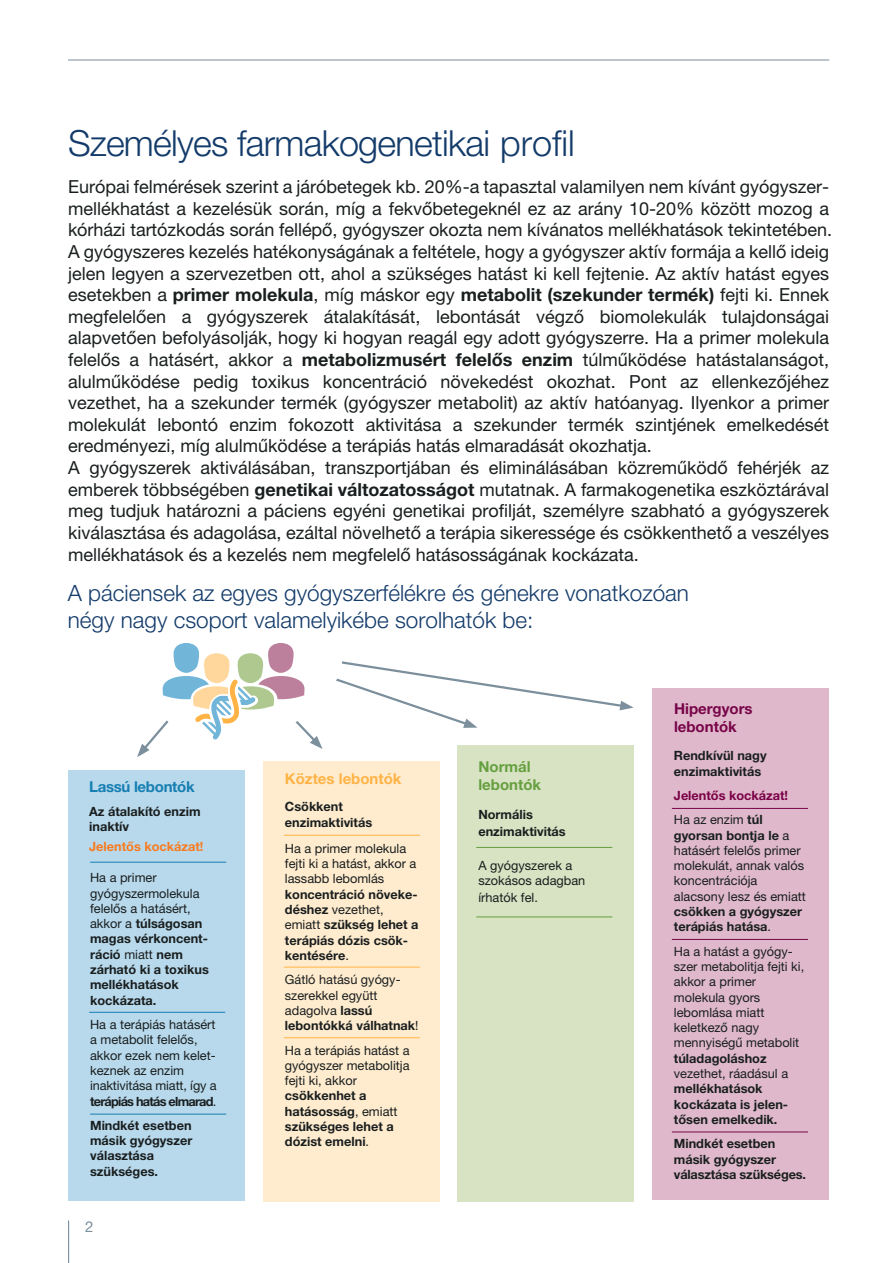
<style>
.page{position:relative;width:893px;height:1263px;background:#fff}
.page>*{position:absolute;margin:0;border:0;box-sizing:border-box;transform-origin:0 0}
.t1{font:300 36px "Helvetica Neue LT Pro";letter-spacing:-.02em;color:#133b6a}
.t2{font:300 22.5px/27px "Helvetica Neue LT Pro";color:#133b6a}
.t3{font:18px/21.6px "Helvetica Neue LT Pro";color:#191e1e}
.t4{font:700 15px/18px "Helvetica Neue LT Pro";color:#780449}
.t5{font:700 15px "Helvetica Neue LT Pro";color:#ffb345}
.t6{font:700 15px/18px "Helvetica Neue LT Pro";color:#669f3f}
.t7{font:700 15px "Helvetica Neue LT Pro";letter-spacing:-.02em;color:#167eb2}
.t8{font:15px "Helvetica Neue LT Pro";color:#7c8f9c}
.t9{font:700 12.75px/15.3px "Helvetica Neue LT Pro";color:#191e1e}
.t10{font:12.75px/15.3px "Helvetica Neue LT Pro";color:#191e1e}
.t11{font:700 12.75px/24.3px "Helvetica Neue LT Pro";color:#7a0046}
.t12{font:700 12.75px "Helvetica Neue LT Pro";color:#f87b1f}
.s1{font-weight:700}
.s2{font-weight:400}
.s3{font-weight:400;color:#191e1e}
.s4{color:#191e1e}
</style>
<div class="page">
<hr style="left:68px;top:60px;width:761px;height:1px;background:#7c8f9c">
<hr style="left:68px;top:1220px;width:1px;height:43px;background:#7c8f9c">
<div style="left:68px;top:770px;width:176px;height:431px;background:#b8d9ec"></div>
<hr style="left:89px;top:1012px;width:136px;height:1px;background:#167eb2">
<hr style="left:90px;top:1114px;width:136px;height:1px;background:#167eb2">
<hr style="left:90px;top:862px;width:136px;height:1px;background:#167eb2">
<div style="left:264px;top:761px;width:176px;height:440px;background:#ffeccf"></div>
<hr style="left:284px;top:835px;width:136px;height:1px;background:#ffb345">
<hr style="left:284px;top:1037px;width:136px;height:1px;background:#ffb345">
<hr style="left:284px;top:967px;width:136px;height:1px;background:#ffb345">
<div style="left:457px;top:745px;width:177px;height:456px;background:#d7e3c3"></div>
<hr style="left:476px;top:847px;width:136px;height:1px;background:#669f3f">
<hr style="left:476px;top:916px;width:136px;height:1px;background:#669f3f">
<div style="left:653px;top:688px;width:176px;height:512px;background:#dfb9cb"></div>
<hr style="left:672px;top:808px;width:136px;height:1px;background:#780449">
<hr style="left:672px;top:939px;width:136px;height:1px;background:#780449">
<hr style="left:672px;top:1131px;width:136px;height:1px;background:#780449">
<svg style="left:137px;top:643px;width:497px;height:144px"></svg>
<h1 class="t1" style="left:68px;top:121px;width:508px">Személyes farmakogenetikai profil</h1>
<p class="t3" style="left:68px;top:176px;width:765px">Európai felmérések szerint a járóbetegek kb. 20%-a tapasztal valamilyen nem kívánt gyógyszer&shy;mellékhatást a kezelésük során, míg a fekvőbetegeknél ez az arány 10-20% között mozog a kórházi tartózkodás során fellépő, gyógyszer okozta nem kívánatos mellékhatások tekintetében.<br>A gyógyszeres kezelés hatékonyságának a feltétele, hogy a gyógyszer aktív formája a kellő ideig jelen legyen a szervezetben ott, ahol a szükséges hatást ki kell fejtenie. Az aktív hatást egyes esetekben a <span class="s1">primer molekula</span>, míg máskor egy <span class="s1">metabolit (szekunder termék)</span> fejti ki. Ennek megfelelően a gyógyszerek átalakítását, lebontását végző biomolekulák tulajdonságai alapvetően befolyásolják, hogy ki hogyan reagál egy adott gyógyszerre. Ha a primer molekula felelős a hatásért, akkor a <span class="s1">metabolizmusért felelős enzim</span> túlműködése hatástalanságot, alulműködése pedig toxikus koncentráció növekedést okozhat. Pont az ellenkezőjéhez vezethet, ha a szekunder termék (gyógyszer metabolit) az aktív hatóanyag. Ilyenkor a primer molekulát lebontó enzim fokozott aktivitása a szekunder termék szintjének emelkedését eredményezi, míg alulműködése a terápiás hatás elmaradását okozhatja.<br>A gyógyszerek aktiválásában, transzportjában és eliminálásában közreműködő fehérjék az emberek többségében <span class="s1">genetikai változatosságot</span> mutatnak. A farmakogenetika eszköztárával meg tudjuk határozni a páciens egyéni genetikai profilját, személyre szabható a gyógyszerek kiválasztása és adagolása, ezáltal növelhető a terápia sikeressége és csökkenthető a veszélyes mellékhatások és a kezelés nem megfelelő hatásosságának kockázata.</p>
<p class="t2" style="left:68px;top:579px;width:623px">A páciensek az egyes gyógyszerfélékre és génekre vonatkozóan négy nagy csoport valamelyikébe sorolhatók be:</p>
<p class="t7" style="left:89px;top:777px;width:107px">Lassú lebontók</p>
<p class="t9" style="left:89px;top:803px;width:113px">Az átalakító enzim inaktív</p>
<p class="t12" style="left:89px;top:838px;width:116px">Jelentős kockázat!</p>
<p class="t9" style="left:90px;top:870px;width:120px"><span class="s2">Ha a primer gyógyszermolekula felelős a hatásért, akkor a</span> túlságosan magas vérkoncent&shy;ráció <span class="s2">miatt</span> nem zárható ki a toxikus mellékhatások kockázata.</p>
<p class="t10" style="left:90px;top:1017px;width:128px">Ha a terápiás hatásért a metabolit felelős, akkor ezek nem kelet&shy;keznek az enzim inaktivitása miatt, így a <span class="s1">terápiás hatás elmarad</span>.</p>
<p class="t9" style="left:90px;top:1117px;width:104px">Mindkét esetben másik gyógyszer választása szükséges.</p>
<p class="t8" style="left:85px;top:1218px;width:10px">2</p>
<p class="t5" style="left:285px;top:770px;width:118px">Köztes lebontók</p>
<p class="t9" style="left:285px;top:798px;width:89px;line-height:16.2px">Csökkent enzimaktivitás</p>
<p class="t10" style="left:285px;top:840px;width:133px">Ha a primer molekula fejti ki a hatást, akkor a lassabb lebomlás</p>
<p class="t9" style="left:285px;top:886px;width:135px">koncentráció növeke&shy;déshez <span class="s2">vezethet, emiatt</span> szükség lehet a terápiás dózis csök&shy;kentésére<span class="s2">.</span></p>
<p class="t10" style="left:285px;top:972px;width:135px">Gátló hatású gyógy&shy;szerekkel együtt adagolva <span class="s1">lassú lebontókká válhatnak</span>!</p>
<p class="t10" style="left:285px;top:1042px;width:126px;text-align:justify">Ha a terápiás hatást a gyógyszer metabolitja fejti ki, akkor</p>
<p class="t9" style="left:285px;top:1088px;width:114px">csökkenhet a hatásosság<span class="s2">, emiatt </span>szükséges lehet a dózist emelni<span class="s2">.</span></p>
<p class="t6" style="left:478px;top:757px;width:64px">Normál lebontók</p>
<p class="t9" style="left:478px;top:806px;width:89px;line-height:16.2px">Normális enzimaktivitás</p>
<p class="t10" style="left:478px;top:857px;width:108px;line-height:16px">A gyógyszerek a szokásos adagban írhatók fel.</p>
<p class="t4" style="left:674px;top:699px;width:80px">Hipergyors lebontók</p>
<p class="t9" style="left:674px;top:748px;width:94px">Rendkívül nagy enzimaktivitás</p>
<p class="t11" style="left:674px;top:783px;width:116px">Jelentős kockázat!<br><span class="s3">Ha az enzim</span> <span class="s4">túl</span></p>
<p class="t10" style="left:674px;top:827px;width:133px"><span class="s1">gyorsan bontja le</span> a hatásért felelős primer molekulát, annak valós koncentrációja alacsony lesz és emiatt</p>
<p class="t9" style="left:674px;top:903px;width:130px">csökken a gyógyszer terápiás hatása<span class="s2">.</span></p>
<p class="t10" style="left:674px;top:943px;width:132px">Ha a hatást a gyógy&shy;szer metabolitja fejti ki, akkor a primer molekula gyors lebomlása miatt keletkező nagy mennyiségű metabolit</p>
<p class="t9" style="left:674px;top:1050px;width:94px">túladagoláshoz</p>
<p class="t10" style="left:674px;top:1066px;width:116px">vezethet, ráadásul a</p>
<p class="t9" style="left:674px;top:1081px;width:116px">mellékhatások kockázata is jelen&shy;tősen emelkedik.</p>
<p class="t9" style="left:674px;top:1136px;width:134px">Mindkét esetben másik gyógyszer választása szükséges.</p>
</div>
